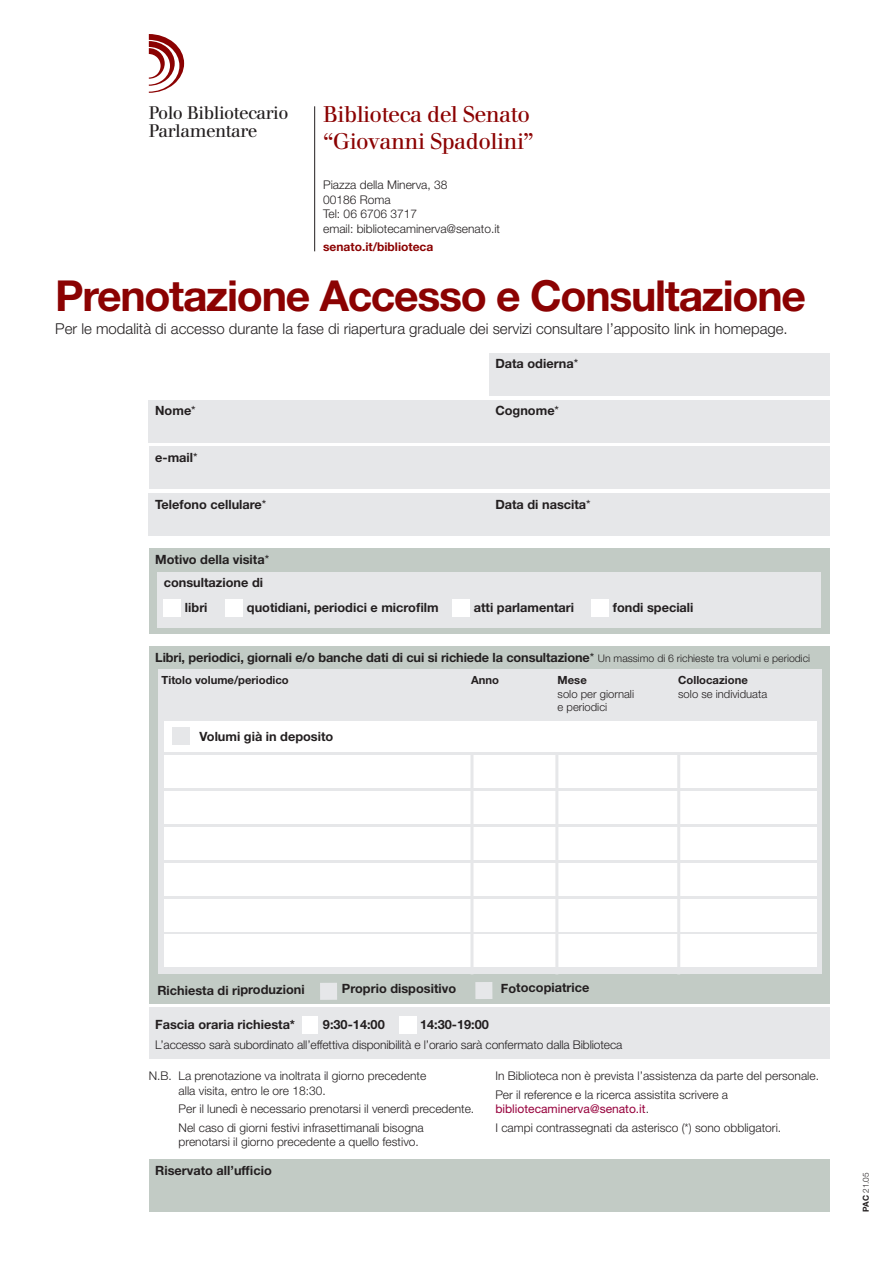
<style>
.page{position:relative;width:893px;height:1263px;background:#fff}
.page>*{position:absolute;margin:0;border:0;box-sizing:border-box;transform-origin:0 0}
.t1{font:700 42.75px "Helvetica Neue LT Std";letter-spacing:-.03em;color:#8b0202}
.t2{font:22.5px/26.4px "Walbaum";letter-spacing:-.025em;color:#8b0202}
.t3{font:18px/18.3px "Walbaum";letter-spacing:-.025em;color:#231f20}
.t4{font:300 15px "Helvetica Neue LT Std";color:#231f20}
.t5{font:700 12.75px "Helvetica Neue LT Std";color:#231f20}
.t6{font:300 12px/14.4px "Helvetica Neue LT Std";color:#231f20}
.t7{font:700 12px "Helvetica Neue LT Std";color:#8b0202}
.t8{font:700 11.25px "Helvetica Neue LT Std";color:#231f20}
.t9{font:300 11.25px "Helvetica Neue LT Std";color:#231f20}
.t10{font:300 8.25px "Helvetica Neue LT Std";color:#231f20}
.s1{font-weight:400}
.s2{font-weight:300;font-size:10.5px}
.s3{font-weight:400;color:#96013c}
.s4{font-weight:700}
</style>
<div class="page">
<div style="left:149px;top:646px;width:680px;height:357px;background:#c2cbc5"></div>
<div style="left:149px;top:549px;width:680px;height:85px;background:#c2cbc5"></div>
<div style="left:149px;top:1159px;width:680px;height:53px;background:#c2cbc5"></div>
<div style="left:157px;top:572px;width:664px;height:55px;background:#e6e7e9"></div>
<svg style="left:149px;top:34px;width:35px;height:59px"></svg>
<hr style="left:314px;top:106px;width:1px;height:145px;background:#231f20">
<div style="left:489px;top:353px;width:340px;height:42px;background:#e6e7e9"></div>
<div style="left:489px;top:400px;width:340px;height:42px;background:#e6e7e9"></div>
<div style="left:149px;top:400px;width:340px;height:42px;background:#e6e7e9"></div>
<div style="left:149px;top:446px;width:680px;height:43px;background:#e6e7e9"></div>
<div style="left:149px;top:493px;width:340px;height:43px;background:#e6e7e9"></div>
<div style="left:164px;top:600px;width:17px;height:17px;background:#fff"></div>
<div style="left:226px;top:600px;width:17px;height:17px;background:#fff"></div>
<div style="left:592px;top:600px;width:17px;height:17px;background:#fff"></div>
<div style="left:452px;top:600px;width:17px;height:17px;background:#fff"></div>
<div style="left:320px;top:983px;width:17px;height:17px;background:#e6e7e9"></div>
<div style="left:158px;top:670px;width:663px;height:304px;background:#e6e7e9"></div>
<div style="left:164px;top:755px;width:652px;height:33px;background:#fff"></div>
<div style="left:164px;top:791px;width:652px;height:33px;background:#fff"></div>
<div style="left:164px;top:827px;width:652px;height:32px;background:#fff"></div>
<div style="left:164px;top:863px;width:652px;height:32px;background:#fff"></div>
<div style="left:164px;top:899px;width:652px;height:32px;background:#fff"></div>
<div style="left:164px;top:935px;width:652px;height:32px;background:#fff"></div>
<div style="left:164px;top:721px;width:652px;height:30px;background:#fff"></div>
<hr style="left:470px;top:753px;width:3px;height:221px;background:#e6e7e9">
<hr style="left:555px;top:753px;width:3px;height:221px;background:#e6e7e9">
<hr style="left:677px;top:753px;width:3px;height:221px;background:#e6e7e9">
<div style="left:475px;top:982px;width:17px;height:17px;background:#e6e7e9"></div>
<div style="left:489px;top:493px;width:340px;height:43px;background:#e6e7e9"></div>
<div style="left:173px;top:728px;width:17px;height:17px;background:#e6e7e9"></div>
<div style="left:149px;top:1008px;width:680px;height:51px;background:#e6e7e9"></div>
<div style="left:302px;top:1016px;width:16px;height:17px;background:#fff"></div>
<div style="left:400px;top:1016px;width:17px;height:17px;background:#fff"></div>
<p class="t3" style="left:149px;top:106px;width:141px">Polo Bibliotecario<br>Parlamentare</p>
<p class="t2" style="left:323px;top:104px;width:212px">Biblioteca del Senato “Giovanni Spadolini”</p>
<p class="t6" style="left:323px;top:179px;width:126px">Piazza della Minerva, 38<br>00186 Roma</p>
<p class="t6" style="left:323px;top:208px;width:95px">Tel: 06 6706 3717</p>
<p class="t6" style="left:323px;top:222px;width:178px">email: bibliotecaminerva@senato.it</p>
<p class="t7" style="left:323px;top:243px;width:112px">senato.it/biblioteca</p>
<p class="t1" style="left:55px;top:281px;width:752px">Prenotazione Accesso e Consultazione</p>
<p class="t4" style="left:55px;top:323px;width:734px">Per le modalità di accesso durante la fase di riapertura graduale dei servizi consultare l’apposito link in homepage.</p>
<p class="t5" style="left:495px;top:359px;width:84px">Data odierna<span class="s1">*</span></p>
<p class="t5" style="left:155px;top:406px;width:42px">Nome<span class="s1">*</span></p>
<p class="t5" style="left:495px;top:406px;width:65px">Cognome<span class="s1">*</span></p>
<p class="t5" style="left:155px;top:453px;width:44px">e-mail<span class="s1">*</span></p>
<p class="t5" style="left:155px;top:500px;width:113px">Telefono cellulare<span class="s1">*</span></p>
<p class="t5" style="left:495px;top:500px;width:97px">Data di nascita<span class="s1">*</span></p>
<p class="t5" style="left:155px;top:555px;width:115px">Motivo della visita<span class="s1">*</span></p>
<p class="t5" style="left:164px;top:578px;width:101px">consultazione di</p>
<p class="t5" style="left:185px;top:603px;width:24px">libri</p>
<p class="t5" style="left:247px;top:603px;width:193px">quotidiani, periodici e microfilm</p>
<p class="t5" style="left:474px;top:603px;width:102px">atti parlamentari</p>
<p class="t5" style="left:613px;top:603px;width:82px">fondi speciali</p>
<p class="t5" style="left:155px;top:653px;width:656px">Libri, periodici, giornali e/o banche dati di cui si richiede la consultazione<span class="s1">*</span> <span class="s2">Un massimo di 6 richieste tra volumi e periodici</span></p>
<p class="t8" style="left:162px;top:676px;width:129px">Titolo volume/periodico</p>
<p class="t8" style="left:471px;top:676px;width:29px">Anno</p>
<p class="t8" style="left:558px;top:676px;width:31px">Mese</p>
<p class="t8" style="left:678px;top:676px;width:71px">Collocazione</p>
<p class="t9" style="left:558px;top:690px;width:78px">solo per giornali</p>
<p class="t9" style="left:678px;top:690px;width:90px">solo se individuata</p>
<p class="t9" style="left:558px;top:703px;width:51px">e periodici</p>
<p class="t5" style="left:200px;top:732px;width:135px">Volumi già in deposito</p>
<p class="t5" style="left:157px;top:985px;width:149px">Richiesta di riproduzioni</p>
<p class="t5" style="left:342px;top:984px;width:116px">Proprio dispositivo</p>
<p class="t5" style="left:501px;top:983px;width:90px">Fotocopiatrice</p>
<p class="t5" style="left:155px;top:1020px;width:141px">Fascia oraria richiesta*</p>
<p class="t5" style="left:323px;top:1020px;width:63px">9:30-14:00</p>
<p class="t5" style="left:420px;top:1020px;width:70px">14:30-19:00</p>
<p class="t6" style="left:155px;top:1039px;width:469px">L’accesso sarà subordinato all’effettiva disponibilità e l’orario sarà confermato dalla Biblioteca</p>
<p class="t6" style="left:179px;top:1070px;width:249px;text-indent:-30px">N.B. La prenotazione va inoltrata il giorno precedente alla visita, entro le ore 18:30.</p>
<p class="t6" style="left:179px;top:1103px;width:297px">Per il lunedì è necessario prenotarsi il venerdì precedente.</p>
<p class="t6" style="left:179px;top:1122px;width:247px">Nel caso di giorni festivi infrasettimanali bisogna prenotarsi il giorno precedente a quello festivo.</p>
<p class="t5" style="left:155px;top:1166px;width:118px">Riservato all’ufficio</p>
<p class="t6" style="left:495px;top:1070px;width:325px">In Biblioteca non è prevista l’assistenza da parte del personale.</p>
<p class="t6" style="left:495px;top:1089px;width:234px">Per il reference e la ricerca assistita scrivere a <span class="s3">bibliotecaminerva@senato.it</span>.</p>
<p class="t6" style="left:495px;top:1122px;width:287px">I campi contrassegnati da asterisco (*) sono obbligatori.</p>
<p class="t10" style="left:863px;top:1212px;width:41px;rotate:-90deg"><span class="s4">PAC</span> 21.05</p>
</div>
